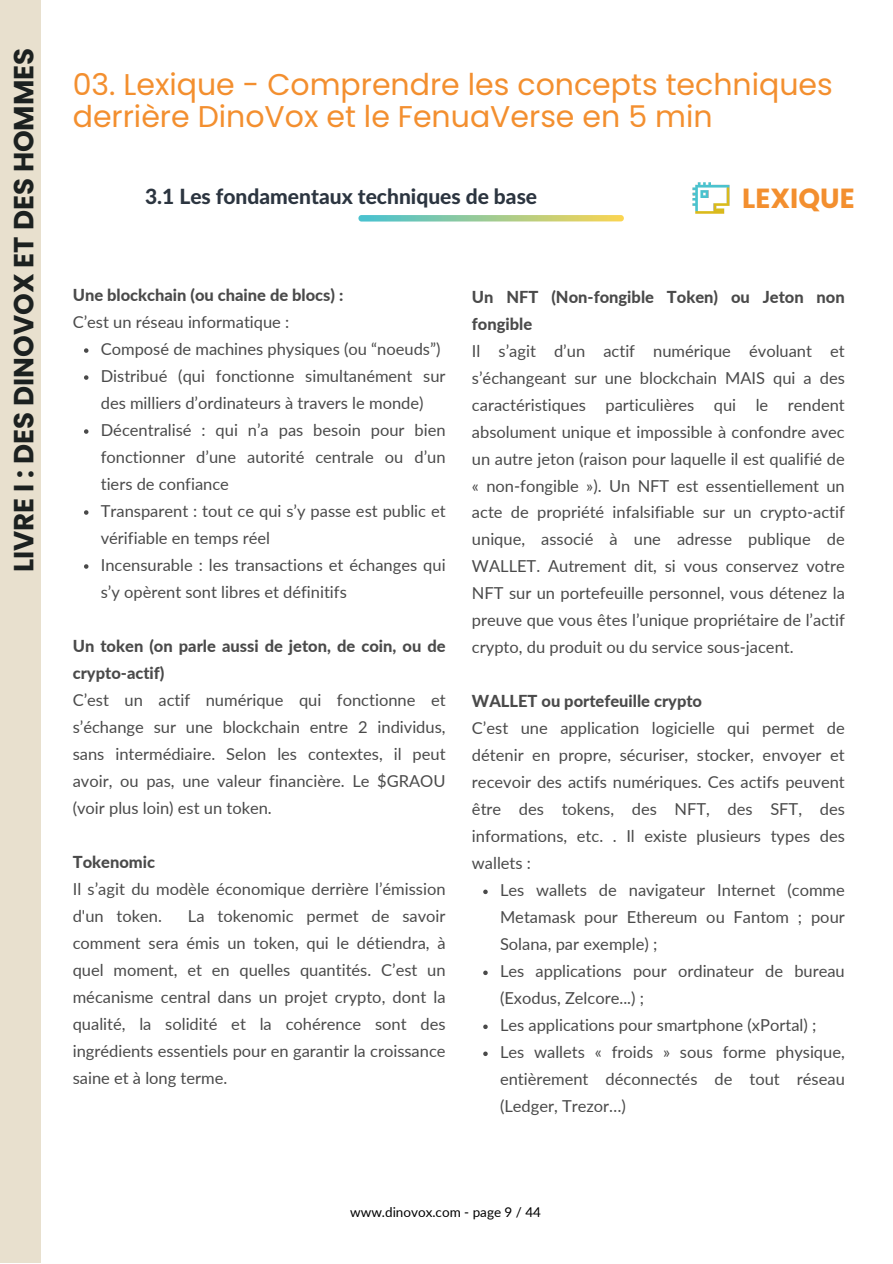
<style>
.page{position:relative;width:893px;height:1264px;background:#fff}
.page>*{position:absolute;margin:0;border:0;box-sizing:border-box;transform-origin:0 0}
.t1{font:30px/31.5px "Poppins";color:#f38f2f}
.t2{font:700 27.6px "Poppins";color:#1c2120}
.t3{font:700 27.6px "Poppins";color:#f38f2f}
.t4{font:800 21px "Lato Latin";color:#2c3540}
.t5{font:16.5px/27px "Lato";color:#4a4a4a;text-align:justify}
.t6{font:800 16.5px/27px "Lato";color:#4a4a4a}
.t7{font:13.5px "Lato";color:#000}
</style>
<div class="page">
<div style="left:0;top:0;width:41px;height:1262px;background:#e8e0ce"></div>
<svg style="left:84px;top:348px;width:4px;height:5px"></svg>
<svg style="left:84px;top:375px;width:4px;height:5px"></svg>
<svg style="left:84px;top:429px;width:4px;height:5px"></svg>
<svg style="left:84px;top:510px;width:4px;height:5px"></svg>
<svg style="left:84px;top:564px;width:4px;height:4px"></svg>
<img style="left:692px;top:182px;width:38px;height:32px">
<svg style="left:483px;top:889px;width:4px;height:5px"></svg>
<svg style="left:483px;top:970px;width:4px;height:5px"></svg>
<svg style="left:483px;top:1024px;width:4px;height:5px"></svg>
<svg style="left:483px;top:1051px;width:4px;height:5px"></svg>
<svg style="left:358px;top:215px;width:265px;height:6px;background:#a1cb92"></svg>
<p class="t2" style="left:5px;top:572px;width:526px;rotate:-90deg">LIVRE I : DES DINOVOX ET DES HOMMES</p>
<p class="t1" style="left:73px;top:69px;width:761px">03. Lexique - Comprendre les concepts techniques derrière DinoVox et le FenuaVerse en 5 min</p>
<p class="t4" style="left:145px;top:187px;width:393px">3.1 Les fondamentaux techniques de base</p>
<p class="t3" style="left:742px;top:179px;width:114px">LEXIQUE</p>
<p class="t6" style="left:73px;top:281px;width:272px">Une blockchain (ou chaine de blocs) :</p>
<p class="t5" style="left:73px;top:308px;width:218px">C’est un réseau informatique :</p>
<p class="t5" style="left:101px;top:335px;width:341px">Composé de machines physiques (ou “noeuds”)</p>
<p class="t5" style="left:101px;top:362px;width:346px">Distribué (qui fonctionne simultanément sur des milliers d’ordinateurs à travers le monde)</p>
<p class="t5" style="left:101px;top:416px;width:346px">Décentralisé : qui n’a pas besoin pour bien fonctionner d’une autorité centrale ou d’un tiers de confiance</p>
<p class="t5" style="left:101px;top:497px;width:346px">Transparent : tout ce qui s’y passe est public et vérifiable en temps réel</p>
<p class="t5" style="left:101px;top:551px;width:346px">Incensurable : les transactions et échanges qui s’y opèrent sont libres et définitifs</p>
<p class="t6" style="left:73px;top:632px;width:374px">Un token (on parle aussi de jeton, de coin, ou de crypto-actif)</p>
<p class="t5" style="left:73px;top:686px;width:374px">C’est un actif numérique qui fonctionne et s’échange sur une blockchain entre 2 individus, sans intermédiaire. Selon les contextes, il peut avoir, ou pas, une valeur financière. Le $GRAOU (voir plus loin) est un token.</p>
<p class="t6" style="left:73px;top:848px;width:84px">Tokenomic</p>
<p class="t5" style="left:73px;top:875px;width:374px">Il s’agit du modèle économique derrière l’émission d'un token.</p>
<p class="t5" style="left:73px;top:902px;width:374px;text-indent:115px">La tokenomic permet de savoir comment sera émis un token, qui le détiendra, à quel moment, et en quelles quantités. C’est un mécanisme central dans un projet crypto, dont la qualité, la solidité et la cohérence sont des ingrédients essentiels pour en garantir la croissance saine et à long terme.</p>
<p class="t6" style="left:472px;top:283px;width:374px">Un NFT (Non-fongible Token) ou Jeton non fongible</p>
<p class="t5" style="left:472px;top:336px;width:374px">Il s’agit d’un actif numérique évoluant et s’échangeant sur une blockchain MAIS qui a des caractéristiques particulières qui le rendent absolument unique et impossible à confondre avec un autre jeton (raison pour laquelle il est qualifié de « non-fongible »). Un NFT est essentiellement un acte de propriété infalsifiable sur un crypto-actif unique, associé à une adresse publique de WALLET. Autrement dit, si vous conservez votre NFT sur un portefeuille personnel, vous détenez la preuve que vous êtes l’unique propriétaire de l’actif crypto, du produit ou du service sous-jacent.</p>
<p class="t6" style="left:472px;top:687px;width:232px">WALLET ou portefeuille crypto</p>
<p class="t5" style="left:472px;top:714px;width:374px">C’est une application logicielle qui permet de détenir en propre, sécuriser, stocker, envoyer et recevoir des actifs numériques. Ces actifs peuvent être des tokens, des NFT, des SFT, des informations, etc. . Il existe plusieurs types des wallets :</p>
<p class="t5" style="left:500px;top:876px;width:346px">Les wallets de navigateur Internet (comme Metamask pour Ethereum ou Fantom ; pour Solana, par exemple) ;</p>
<p class="t5" style="left:500px;top:957px;width:346px">Les applications pour ordinateur de bureau (Exodus, Zelcore...) ;</p>
<p class="t5" style="left:500px;top:1011px;width:318px">Les applications pour smartphone (xPortal) ;</p>
<p class="t5" style="left:500px;top:1038px;width:346px">Les wallets « froids » sous forme physique, entièrement déconnectés de tout réseau (Ledger, Trezor…)</p>
<p class="t7" style="left:350px;top:1203px;width:192px">www.dinovox.com - page 9 / 44</p>
</div>
